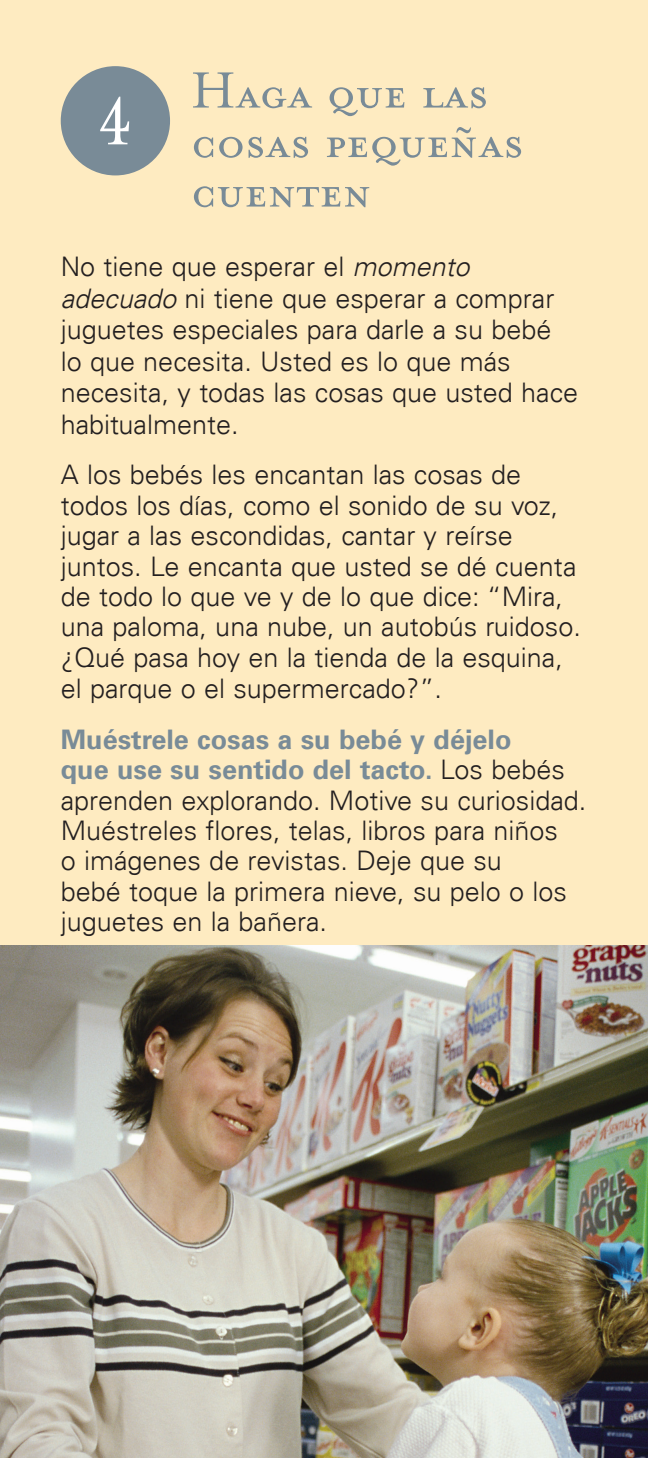
<style>
.page{position:relative;width:648px;height:1458px;background:#feebc1}
.page>*{position:absolute;margin:0;border:0;box-sizing:border-box;transform-origin:0 0}
.t1{font:74.25px "Mrs Eaves Petite Caps";color:#fff}
.t2{font:58.5px/49.5px "Mrs Eaves Petite Caps";letter-spacing:-.01em;color:#798b97}
.t3{font:300 27px/30.6px "Univers LT";color:#231f20}
.s1{font-style:italic}
.s2{font-weight:700;color:#798b97}
</style>
<div class="page">
<img style="left:0;top:945px;width:648px;height:513px">
<div style="left:61px;top:66px;width:109px;height:109px;background:#798b97;border-radius:50%"></div>
<p class="t1" style="left:97px;top:82px;width:36px">4</p>
<p class="t2" style="left:191px;top:67px;width:334px">Haga que las cosas pequeñas cuenten</p>
<p class="t3" style="left:61px;top:251px;width:519px;line-height:31.5px">No tiene que esperar el <span class="s1">momento adecuado</span> ni tiene que esperar a comprar juguetes especiales para darle a su bebé lo que necesita. Usted es lo que más necesita, y todas las cosas que usted hace habitualmente.</p>
<p class="t3" style="left:61px;top:460px;width:522px">A los bebés les encantan las cosas de todos los días, como el sonido de su voz, jugar a las escondidas, cantar y reírse juntos. Le encanta que usted se dé cuenta de todo lo que ve y de lo que dice: “Mira, una paloma, una nube, un autobús ruidoso. ¿Qué pasa hoy en la tienda de la esquina, el parque o el supermercado?”.</p>
<p class="t3" style="left:61px;top:724px;width:527px"><span class="s2">Muéstrele cosas a su bebé y déjelo<br>que use su sentido del tacto.</span> Los bebés aprenden explorando. Motive su curiosidad.<br>Muéstreles flores, telas, libros para niños<br>o imágenes de revistas. Deje que su<br>bebé toque la primera nieve, su pelo o los juguetes en la bañera.</p>
</div>
